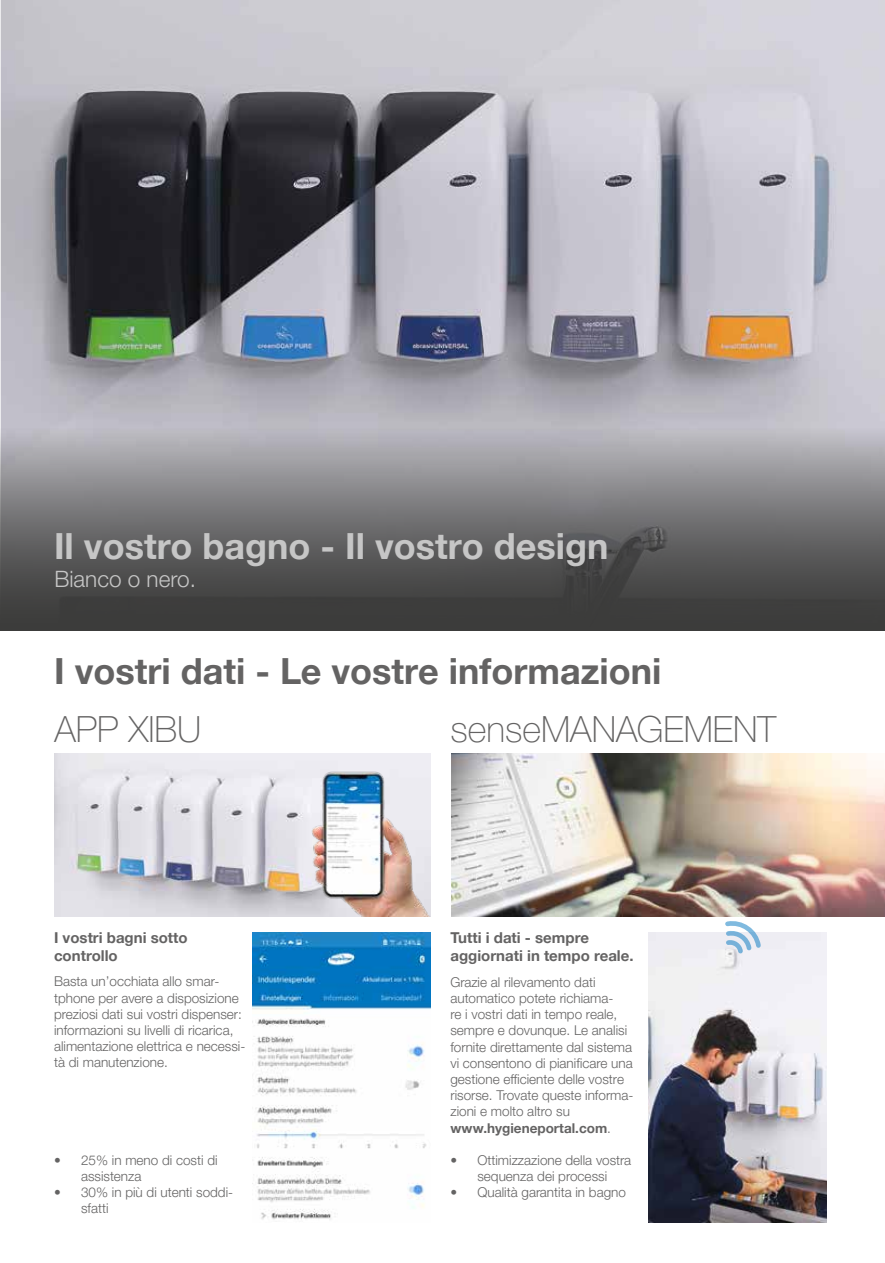
<style>
.page{position:relative;width:885px;height:1263px;background:#fff}
.page>*{position:absolute;margin:0;border:0;box-sizing:border-box;transform-origin:0 0}
.t1{font:700 36px "Helvetica Neue LTW1 G";color:#646363}
.t2{font:700 36px "Helvetica Neue LTW1 G";color:#c6c6c6}
.t3{font:100 36px "Helvetica Neue LTW1 G";color:#646363}
.t4{font:300 22.5px "Helvetica Neue LTW1 G";color:#c6c6c6}
.t5{font:700 15px/18px "Helvetica Neue LTW1 G";color:#646363}
.t6{font:300 13.5px/16.2px "Helvetica Neue LTW1 G";color:#646363}
.s1{font-weight:700}
</style>
<div class="page">
<svg style="left:0;top:0;width:884px;height:428px;background:#a1a0a8"></svg>
<img style="left:451px;top:754px;width:433px;height:163px">
<img style="left:54px;top:754px;width:241px;height:163px">
<img style="left:252px;top:933px;width:178px;height:287px">
<img style="left:648px;top:933px;width:178px;height:289px">
<svg style="left:722px;top:921px;width:41px;height:35px"></svg>
<img style="left:295px;top:754px;width:136px;height:163px">
<svg style="left:0;top:428px;width:884px;height:203px;background:#706f71"></svg>
<h1 class="t2" style="left:54px;top:524px;width:555px">Il vostro bagno - Il vostro design</h1>
<h2 class="t4" style="left:54px;top:565px;width:143px">Bianco o nero.</h2>
<h1 class="t1" style="left:54px;top:649px;width:608px">I vostri dati - Le vostre informazioni</h1>
<h1 class="t3" style="left:54px;top:707px;width:148px">APP XIBU</h1>
<h1 class="t3" style="left:450px;top:707px;width:327px">senseMANAGEMENT</h1>
<p class="t5" style="left:54px;top:929px;width:135px">I vostri bagni sotto controllo</p>
<p class="t6" style="left:54px;top:973px;width:193px">Basta un’occhiata allo smar&shy;tphone per avere a disposizione preziosi dati sui vostri dispenser: informazioni su livelli di ricarica, alimentazione elettrica e necessi&shy;tà di manutenzione.</p>
<p class="t6" style="left:81px;top:1152px;width:138px;text-indent:-27px">• 25% in meno di costi di assistenza</p>
<p class="t6" style="left:81px;top:1184px;width:154px;text-indent:-27px">• 30% in più di utenti soddi&shy;sfatti</p>
<p class="t5" style="left:450px;top:929px;width:185px">Tutti i dati - sempre aggiornati in tempo reale.</p>
<p class="t6" style="left:450px;top:974px;width:184px">Grazie al rilevamento dati automatico potete richiama-<br>re i vostri dati in tempo reale, sempre e dovunque. Le analisi fornite direttamente dal sistema vi consentono di pianificare una gestione efficiente delle vostre risorse. Trovate queste informa&shy;zioni e molto altro su <span class="s1">www.hygieneportal.com</span>.</p>
<p class="t6" style="left:450px;top:1152px;width:182px;text-align:center">• Ottimizzazione della vostra sequenza dei processi</p>
<p class="t6" style="left:450px;top:1184px;width:177px">• Qualità garantita in bagno</p>
</div>
